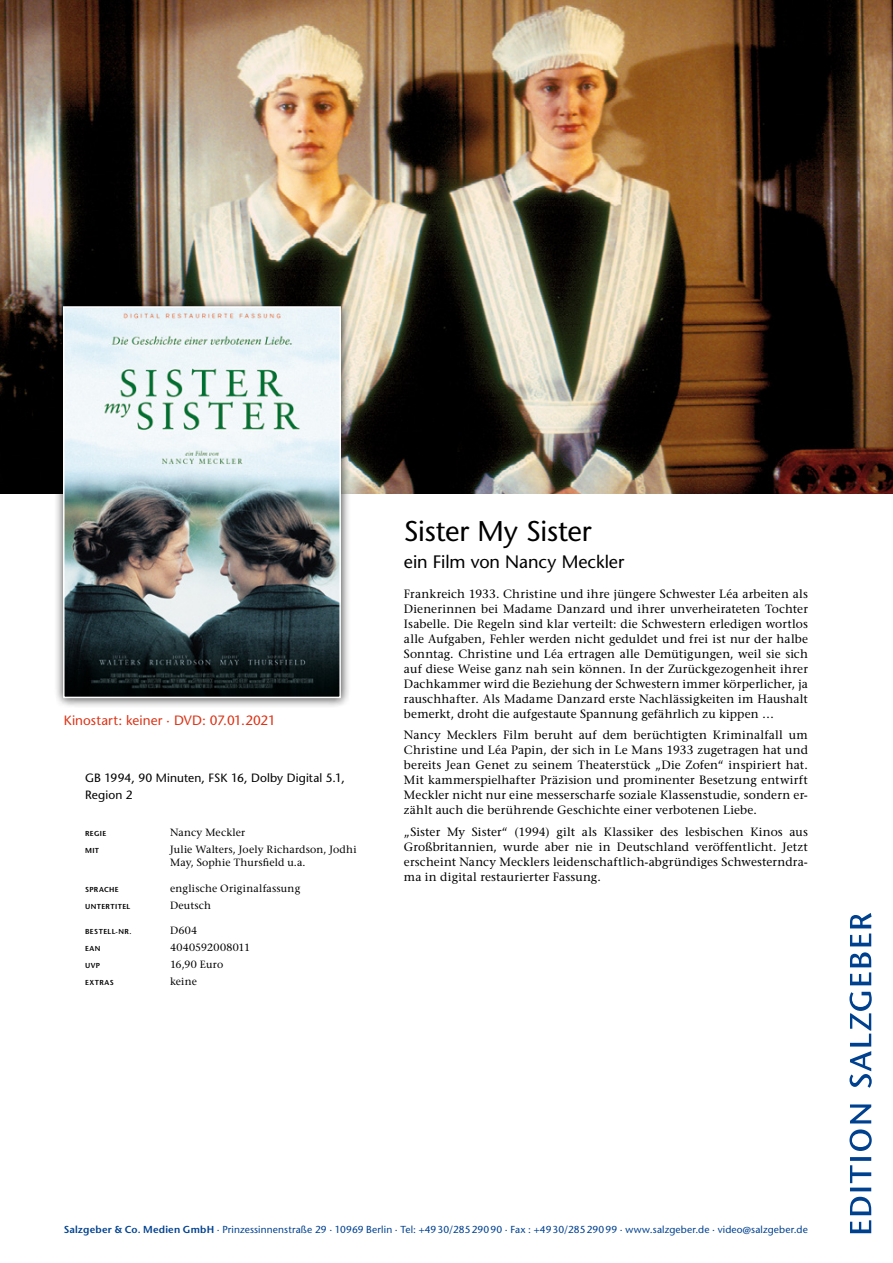
<style>
.page{position:relative;width:893px;height:1263px;background:#fff}
.page>*{position:absolute;margin:0;border:0;box-sizing:border-box;transform-origin:0 0}
.t1{font:28.5px "Stone Sans";letter-spacing:-.01em;color:#000}
.t2{font:18px "Stone Sans";letter-spacing:-.005em;color:#000}
.t3{font:13.5px "Stone Sans";letter-spacing:.005em;color:#dc3417}
.t4{font:500 12px/15px "Stone Serif Std";letter-spacing:.01em;color:#000;text-align:justify}
.t5{font:12px/17px "Stone Sans";letter-spacing:.01em;color:#000}
.t6{font:500 10.5px/12.8px "Stone Serif Std";letter-spacing:.02em;color:#000}
.t7{font:10.2px "Stone Sans";letter-spacing:.015em;color:#00418f}
.t8{font:600 7.2px "Stone Sans";letter-spacing:.055em;color:#000}
.s1{font-weight:600}
</style>
<div class="page">
<img style="left:0;top:0;width:893px;height:493px">
<div style="left:53px;top:296px;width:298px;height:412px;background:#000;opacity:.75"></div>
<img style="left:66px;top:309px;width:272px;height:386px">
<div style="left:63px;top:306px;width:278px;height:392px;border:2px solid #fff"></div>
<svg style="left:849px;top:913px;width:23px;height:320px"></svg>
<p class="t3" style="left:64px;top:712px;width:213px">Kinostart: keiner · DVD: 07.01.2021</p>
<p class="t5" style="left:85px;top:770px;width:261px">GB 1994, 90 Minuten, FSK 16, Dolby Digital 5.1,<br>Region 2</p>
<p class="t8" style="left:85px;top:829px;width:23px">REGIE</p>
<p class="t6" style="left:170px;top:826px;width:77px">Nancy Meckler</p>
<p class="t8" style="left:85px;top:846px;width:16px">MIT</p>
<p class="t6" style="left:170px;top:843px;width:188px">Julie Walters, Joely Richardson, Jodhi<br>May, Sophie Thursfield u.a.</p>
<p class="t8" style="left:85px;top:885px;width:35px">SPRACHE</p>
<p class="t6" style="left:170px;top:882px;width:132px">englische Originalfassung</p>
<p class="t8" style="left:85px;top:902px;width:47px">UNTERTITEL</p>
<p class="t6" style="left:170px;top:899px;width:43px">Deutsch</p>
<p class="t8" style="left:85px;top:927px;width:48px">BESTELL-NR.</p>
<p class="t6" style="left:170px;top:924px;width:29px">D604</p>
<p class="t8" style="left:85px;top:944px;width:17px">EAN</p>
<p class="t6" style="left:170px;top:941px;width:82px">4040592008011</p>
<p class="t8" style="left:85px;top:961px;width:17px">UVP</p>
<p class="t6" style="left:170px;top:958px;width:55px">16,90 Euro</p>
<p class="t8" style="left:85px;top:978px;width:30px">EXTRAS</p>
<p class="t6" style="left:170px;top:975px;width:28px">keine</p>
<h1 class="t1" style="left:404px;top:514px;width:189px">Sister My Sister</h1>
<h2 class="t2" style="left:404px;top:551px;width:222px">ein Film von Nancy Meckler</h2>
<p class="t4" style="left:404px;top:586px;width:405px">Frankreich 1933. Christine und ihre jüngere Schwester Léa arbeiten als Dienerinnen bei Madame Danzard und ihrer unverheirateten Tochter Isabelle. Die Regeln sind klar verteilt: die Schwestern erledigen wortlos alle Aufgaben, Fehler werden nicht geduldet und frei ist nur der halbe Sonntag. Christine und Léa ertragen alle Demütigungen, weil sie sich auf diese Weise ganz nah sein können. In der Zurückgezogenheit ihrer Dachkammer wird die Beziehung der Schwestern immer körperlicher, ja rauschhafter. Als Madame Danzard erste Nachlässigkeiten im Haushalt bemerkt, droht die aufgestaute Spannung gefährlich zu kippen …</p>
<p class="t4" style="left:404px;top:727px;width:405px">Nancy Mecklers Film beruht auf dem berüchtigten Kriminalfall um Christine und Léa Papin, der sich in Le Mans 1933 zugetragen hat und bereits Jean Genet zu seinem Theaterstück „Die Zofen“ inspiriert hat.<br>Mit kammerspielhafter Präzision und prominenter Besetzung entwirft Meckler nicht nur eine messerscharfe soziale Klassenstudie, sondern er&shy;zählt auch die berührende Geschichte einer verbotenen Liebe.</p>
<p class="t4" style="left:404px;top:824px;width:405px">„Sister My Sister“ (1994) gilt als Klassiker des lesbischen Kinos aus Großbritannien, wurde aber nie in Deutschland veröffentlicht. Jetzt erscheint Nancy Mecklers leidenschaftlich-abgründiges Schwesterndra&shy;ma in digital restaurierter Fassung.</p>
<p class="t7" style="left:64px;top:1223px;width:746px"><span class="s1">Salzgeber &amp; Co. Medien GmbH</span> · Prinzessinnenstraße 29 · 10969 Berlin · Tel: +4930/28529090 · Fax : +4930/28529099 · www.salzgeber.de · video@salzgeber.de</p>
</div>
